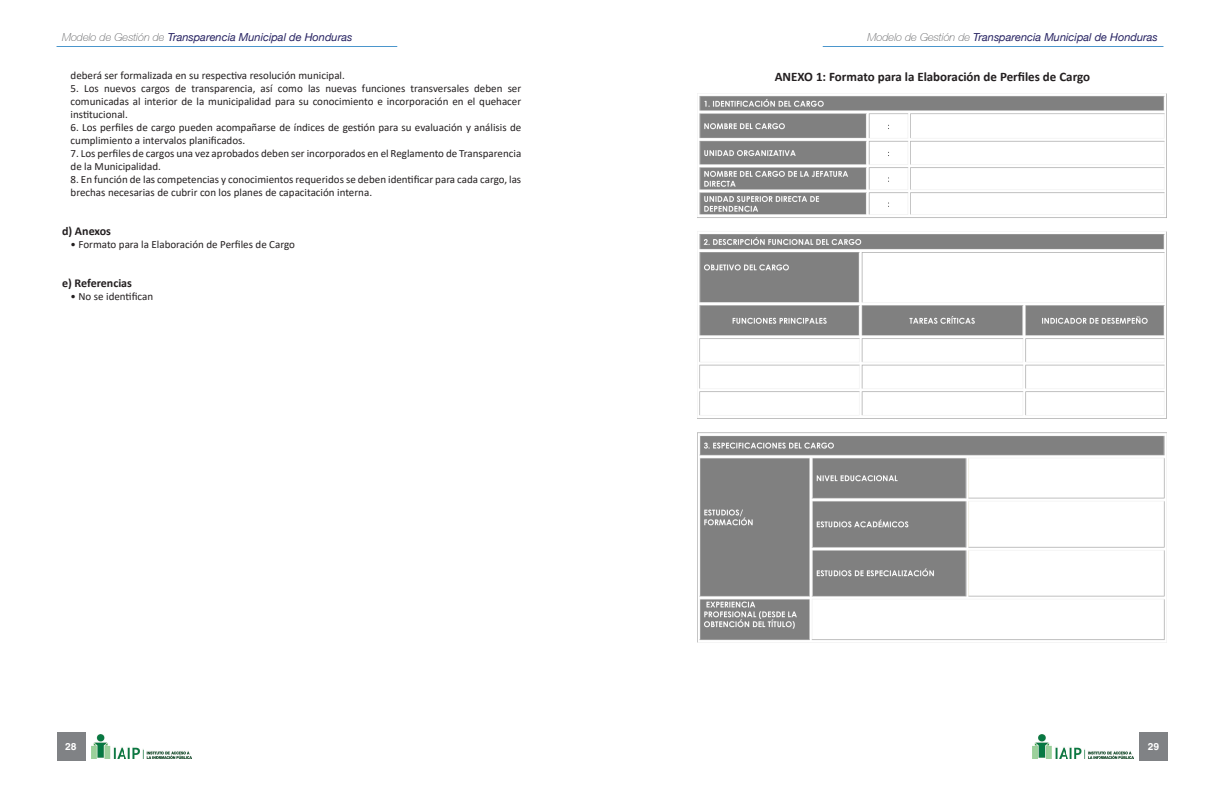
<style>
.page{position:relative;width:1224px;height:792px;background:#fff}
.page>*{position:absolute;margin:0;border:0;box-sizing:border-box;transform-origin:0 0}
.t1{font:700 13px "Calibri";color:#231f20}
.t2{font:700 12px "Calibri";color:#231f20}
.t3{font:11px/13px "Calibri";color:#231f20}
.t4{font:italic 11px "Helvetica Neue LT";color:#252161}
.t5{font:700 10px "Helvetica World";color:#fff}
.s1{font-family:"Helvetica Neue CE";font-weight:100;color:#57585a}
</style>
<div class="page">
<hr style="left:823px;top:46px;width:341px;height:1px;background:#1074bc">
<img style="left:1033px;top:735px;width:100px;height:23px">
<div style="left:1139px;top:732px;width:29px;height:29px;background:#808285"></div>
<hr style="left:56px;top:46px;width:341px;height:1px;background:#1074bc">
<img style="left:91px;top:735px;width:100px;height:23px">
<div style="left:57px;top:732px;width:28px;height:29px;background:#808285"></div>
<img style="left:698px;top:96px;width:468px;height:544px">
<p class="t4" style="left:62px;top:30px;width:292px"><span class="s1">Modelo de Gestión de</span> Transparencia Municipal de Honduras</p>
<p class="t4" style="left:868px;top:30px;width:292px"><span class="s1">Modelo de Gestión de</span> Transparencia Municipal de Honduras</p>
<p class="t3" style="left:71px;top:69px;width:276px">deberá ser formalizada en su respectiva resolución municipal.</p>
<p class="t3" style="left:71px;top:82px;width:452px;text-align:justify">5. Los nuevos cargos de transparencia, así como las nuevas funciones transversales deben ser comunicadas al interior de la municipalidad para su conocimiento e incorporación en el quehacer institucional.</p>
<p class="t3" style="left:71px;top:121px;width:452px">6. Los perfiles de cargo pueden acompañarse de índices de gestión para su evaluación y análisis de cumplimiento a intervalos planificados.</p>
<p class="t3" style="left:71px;top:147px;width:452px">7. Los perfiles de cargos una vez aprobados deben ser incorporados en el Reglamento de Transparencia de la Municipalidad.</p>
<p class="t3" style="left:71px;top:173px;width:452px">8. En función de las competencias y conocimientos requeridos se deben identificar para cada cargo, las brechas necesarias de cubrir con los planes de capacitación interna.</p>
<p class="t2" style="left:62px;top:223px;width:50px">d) Anexos</p>
<p class="t3" style="left:71px;top:238px;width:226px">• Formato para la Elaboración de Perfiles de Cargo</p>
<p class="t2" style="left:62px;top:275px;width:71px">e) Referencias</p>
<p class="t3" style="left:71px;top:290px;width:84px">• No se identifican</p>
<p class="t1" style="left:775px;top:67px;width:317px">ANEXO 1: Formato para la Elaboración de Perfiles de Cargo</p>
<p class="t5" style="left:65px;top:741px;width:13px">28</p>
<p class="t5" style="left:1148px;top:741px;width:13px">29</p>
</div>
